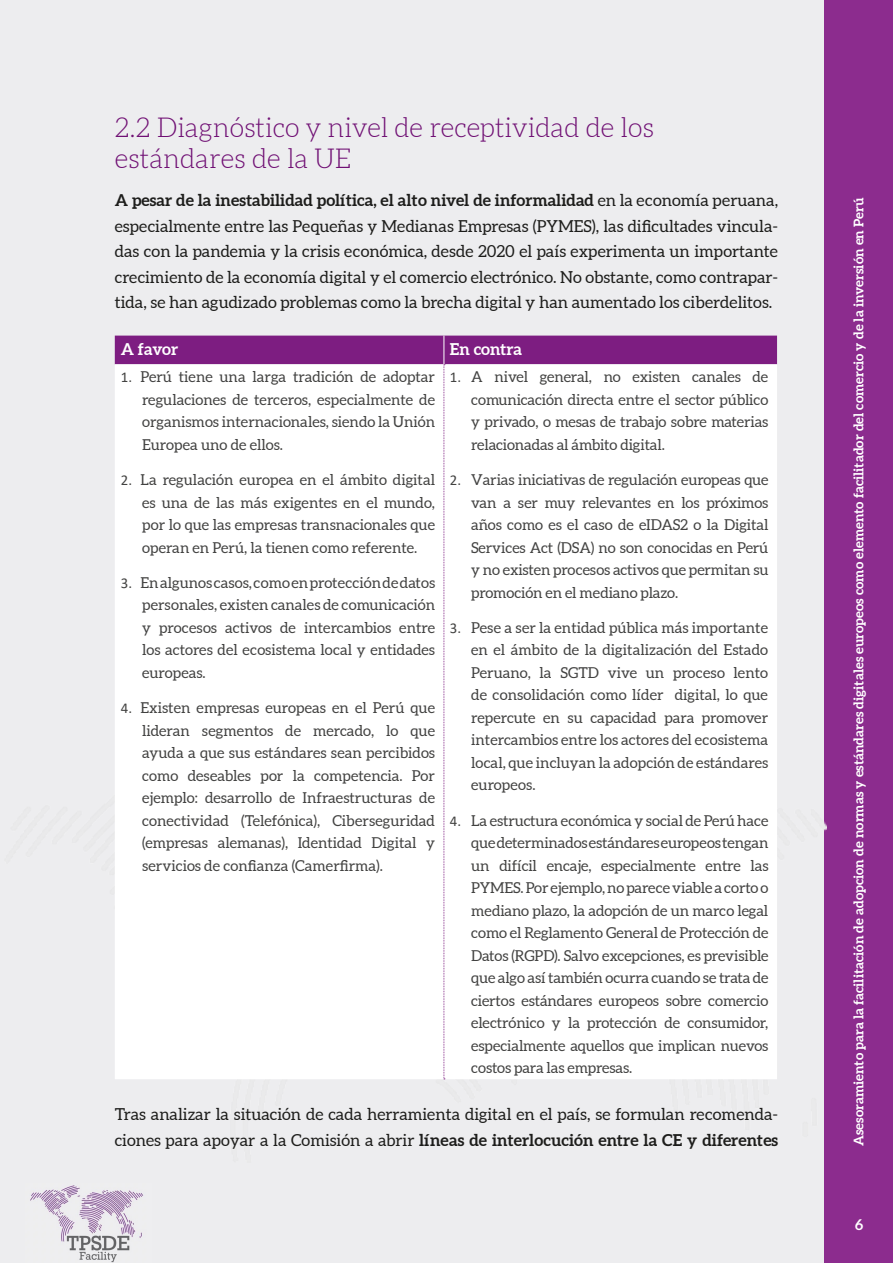
<style>
.page{position:relative;width:893px;height:1263px;background:#ededef}
.page>*{position:absolute;margin:0;border:0;box-sizing:border-box;transform-origin:0 0}
.t1{font:300 27px/31.5px "Aleo";color:#701074}
.t2{font:16.5px/25.5px "Aleo";color:#1d1d1b;text-align:justify}
.t3{font:700 16.5px "Aleo";color:#fff}
.t4{font:15px/22.5px "Aleo";color:#424241;text-align:justify}
.t5{font:700 15px "Aleo";color:#fff}
.t6{font:700 13.5px "Aleo";color:#fff}
.s1{font-weight:700}
.s2{font-family:"Calibri"}
</style>
<div class="page">
<div style="left:825px;top:0;width:68px;height:1263px;background:#8c2c8e"></div>
<img style="left:30px;top:1185px;width:113px;height:78px">
<div style="left:115px;top:336px;width:662px;height:743px;background:#fff"></div>
<h1 class="t1" style="left:115px;top:113px;width:541px">2.2 Diagnóstico y nivel de receptividad de los estándares de la UE</h1>
<p class="t2" style="left:115px;top:188px;width:665px"><span class="s1">A pesar de la inestabilidad política, el alto nivel de informalidad</span> en la economía peruana, especialmente entre las Pequeñas y Medianas Empresas (PYMES), las dificultades vincula&shy;das con la pandemia y la crisis económica, desde 2020 el país experimenta un importante crecimiento de la economía digital y el comercio electrónico. No obstante, como contrapar&shy;tida, se han agudizado problemas como la brecha digital y han aumentado los ciberdelitos.</p>
<p class="t3" style="left:121px;top:339px;width:59px">A favor</p>
<p class="t3" style="left:450px;top:339px;width:74px">En contra</p>
<p class="t4" style="left:142px;top:366px;width:295px;text-indent:-21px"><span class="s2">1.</span> Perú tiene una larga tradición de adoptar regulaciones de terceros, especialmente de organismos internacionales, siendo la Unión Europea uno de ellos.</p>
<p class="t4" style="left:142px;top:469px;width:294px;text-indent:-21px"><span class="s2">2.</span> La regulación europea en el ámbito digital es una de las más exigentes en el mundo, por lo que las empresas transnacionales que operan en Perú, la tienen como referente.</p>
<p class="t4" style="left:142px;top:572px;width:295px;text-indent:-21px"><span class="s2">3.</span> Enalgunoscasos,comoenproteccióndedatos personales, existen canales de comunicación y procesos activos de intercambios entre los actores del ecosistema local y entidades europeas.</p>
<p class="t4" style="left:142px;top:697px;width:295px;text-indent:-21px"><span class="s2">4.</span> Existen empresas europeas en el Perú que lideran segmentos de mercado, lo que ayuda a que sus estándares sean percibidos como deseables por la competencia. Por ejemplo: desarrollo de Infraestructuras de conectividad (Telefónica), Ciberseguridad (empresas alemanas), Identidad Digital y servicios de confianza (Camerfirma).</p>
<p class="t4" style="left:471px;top:366px;width:299px;text-indent:-21px"><span class="s2">1.</span> A nivel general, no existen canales de comunicación directa entre el sector público y privado, o mesas de trabajo sobre materias relacionadas al ámbito digital.</p>
<p class="t4" style="left:471px;top:469px;width:299px;text-indent:-21px"><span class="s2">2.</span> Varias iniciativas de regulación europeas que van a ser muy relevantes en los próximos años como es el caso de eIDAS2 o la Digital Services Act (DSA) no son conocidas en Perú y no existen procesos activos que permitan su promoción en el mediano plazo.</p>
<p class="t4" style="left:471px;top:617px;width:298px;text-indent:-21px"><span class="s2">3.</span> Pese a ser la entidad pública más importante en el ámbito de la digitalización del Estado Peruano, la SGTD vive un proceso lento de consolidación como líder digital, lo que repercute en su capacidad para promover intercambios entre los actores del ecosistema local, que incluyan la adopción de estándares europeos.</p>
<p class="t4" style="left:471px;top:810px;width:299px;text-indent:-21px"><span class="s2">4.</span> La estructura económica y social de Perú hace quedeterminadosestándareseuropeostengan un difícil encaje, especialmente entre las PYMES.Por ejemplo,nopareceviable a corto o mediano plazo, la adopción de un marco legal como el Reglamento General de Protección de Datos (RGPD). Salvo excepciones, es previsible que algo así también ocurra cuando se trata de ciertos estándares europeos sobre comercio electrónico y la protección de consumidor, especialmente aquellos que implican nuevos costos para las empresas.</p>
<p class="t2" style="left:115px;top:1102px;width:665px">Tras analizar la situación de cada herramienta digital en el país, se formulan recomenda&shy;ciones para apoyar a la Comisión a abrir <span class="s1">líneas de interlocución entre la CE y diferentes</span></p>
<p class="t6" style="left:850px;top:1146px;width:950px;rotate:-90deg">Asesoramiento para la facilitación de adopcion de normas y estándares digitales europeos como elemento facilitador del comercio y de la inversión en Perú</p>
<p class="t5" style="left:855px;top:1216px;width:10px">6</p>
</div>
